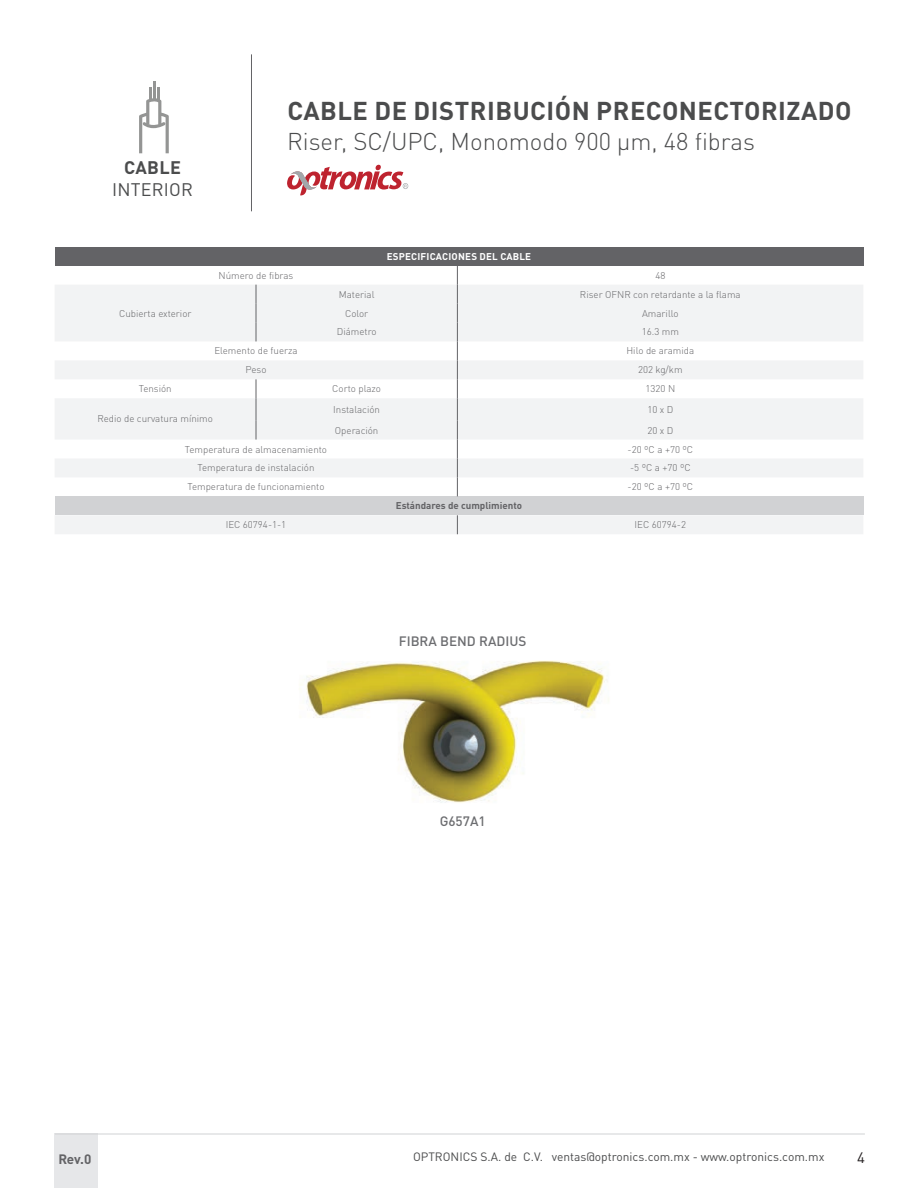
<style>
.page{position:relative;width:918px;height:1188px;background:#fff}
.page>*{position:absolute;margin:0;border:0;box-sizing:border-box;transform-origin:0 0}
.t1{font:700 25.5px "DIN Pro";letter-spacing:.02em;color:#4b4c4d}
.t2{font:300 24px "DIN Pro";color:#4b4c4d}
.t3{font:18px "DIN Pro";letter-spacing:.01em;color:#4b4c4d}
.t4{font:700 18px "DIN Pro";letter-spacing:.02em;color:#4b4c4d}
.t5{font:15px "DIN Pro";color:#231f20}
.t6{font:500 13.5px "DIN Pro";color:#6c6d70}
.t7{font:700 13.5px "DIN Pro";color:#636366}
.t8{font:12px "DIN Pro";color:#4b4c4d}
.t9{font:300 9.75px "DIN Pro";color:#636366}
.t10{font:700 9.75px "DIN Pro";letter-spacing:.02em;color:#fff}
.t11{font:700 9.75px "DIN Pro";color:#636366}
</style>
<div class="page">
<div style="left:54px;top:1134px;width:44px;height:54px;background:#e6e7e9"></div>
<hr style="left:55px;top:1134px;width:810px;height:1px;background:#d1d2d4">
<hr style="left:251px;top:54px;width:1px;height:157px;background:#636366">
<svg style="left:287px;top:165px;width:121px;height:30px"></svg>
<svg style="left:139px;top:81px;width:30px;height:72px"></svg>
<img style="left:300px;top:660px;width:309px;height:143px">
<div style="left:55px;top:247px;width:808px;height:19px;background:#636366"></div>
<svg style="left:55px;top:285px;width:808px;height:249px;fill:#f2f3f4"></svg>
<div style="left:55px;top:496px;width:808px;height:19px;background:#d1d2d4"></div>
<svg style="left:256px;top:285px;width:1px;height:56px"></svg>
<svg style="left:256px;top:379px;width:1px;height:61px"></svg>
<svg style="left:457px;top:266px;width:1px;height:230px"></svg>
<svg style="left:457px;top:515px;width:1px;height:19px"></svg>
<h3 class="t4" style="left:124px;top:153px;width:58px">CABLE</h3>
<h3 class="t3" style="left:112px;top:177px;width:82px">INTERIOR</h3>
<p class="t9" style="left:119px;top:305px;width:74px">Cubierta exterior</p>
<h1 class="t1" style="left:287px;top:89px;width:566px">CABLE DE DISTRIBUCIÓN PRECONECTORIZADO</h1>
<h2 class="t2" style="left:287px;top:123px;width:469px">Riser, SC/UPC, Monomodo 900 µm, 48 fibras</h2>
<p class="t10" style="left:387px;top:248px;width:146px">ESPECIFICACIONES DEL CABLE</p>
<p class="t9" style="left:219px;top:268px;width:76px">Número de fibras</p>
<p class="t9" style="left:655px;top:268px;width:12px">48</p>
<p class="t9" style="left:339px;top:287px;width:37px">Material</p>
<p class="t9" style="left:580px;top:287px;width:162px">Riser OFNR con retardante a la flama</p>
<p class="t9" style="left:345px;top:305px;width:25px">Color</p>
<p class="t9" style="left:642px;top:305px;width:38px">Amarillo</p>
<p class="t9" style="left:337px;top:324px;width:41px">Diámetro</p>
<p class="t9" style="left:642px;top:324px;width:39px">16.3 mm</p>
<p class="t9" style="left:214px;top:343px;width:85px">Elemento de fuerza</p>
<p class="t9" style="left:626px;top:343px;width:69px">Hilo de aramida</p>
<p class="t9" style="left:245px;top:362px;width:23px">Peso</p>
<p class="t9" style="left:638px;top:362px;width:46px">202 kg/km</p>
<p class="t9" style="left:139px;top:381px;width:34px">Tensión</p>
<p class="t9" style="left:332px;top:381px;width:50px">Corto plazo</p>
<p class="t9" style="left:646px;top:381px;width:31px">1320 N</p>
<p class="t9" style="left:98px;top:411px;width:117px">Redio de curvatura mínimo</p>
<p class="t9" style="left:333px;top:402px;width:48px">Instalación</p>
<p class="t9" style="left:647px;top:402px;width:28px">10 x D</p>
<p class="t9" style="left:335px;top:423px;width:45px">Operación</p>
<p class="t9" style="left:647px;top:423px;width:28px">20 x D</p>
<p class="t9" style="left:185px;top:441px;width:144px">Temperatura de almacenamiento</p>
<p class="t9" style="left:628px;top:441px;width:67px">-20 ºC a +70 ºC</p>
<p class="t9" style="left:198px;top:460px;width:118px">Temperatura de instalación</p>
<p class="t9" style="left:630px;top:460px;width:62px">-5 ºC a +70 ºC</p>
<p class="t9" style="left:188px;top:479px;width:138px">Temperatura de funcionamiento</p>
<p class="t9" style="left:628px;top:479px;width:67px">-20 ºC a +70 ºC</p>
<p class="t11" style="left:396px;top:498px;width:128px">Estándares de cumplimiento</p>
<p class="t9" style="left:226px;top:517px;width:62px">IEC 60794-1-1</p>
<p class="t9" style="left:635px;top:517px;width:53px">IEC 60794-2</p>
<h3 class="t6" style="left:399px;top:630px;width:129px">FIBRA BEND RADIUS</h3>
<h3 class="t6" style="left:440px;top:811px;width:47px">G657A1</h3>
<h3 class="t7" style="left:58px;top:1148px;width:34px">Rev.0</h3>
<p class="t8" style="left:413px;top:1149px;width:413px">OPTRONICS S.A. de C.V. ventas@optronics.com.mx - www.optronics.com.mx</p>
<h3 class="t5" style="left:857px;top:1148px;width:9px">4</h3>
</div>
